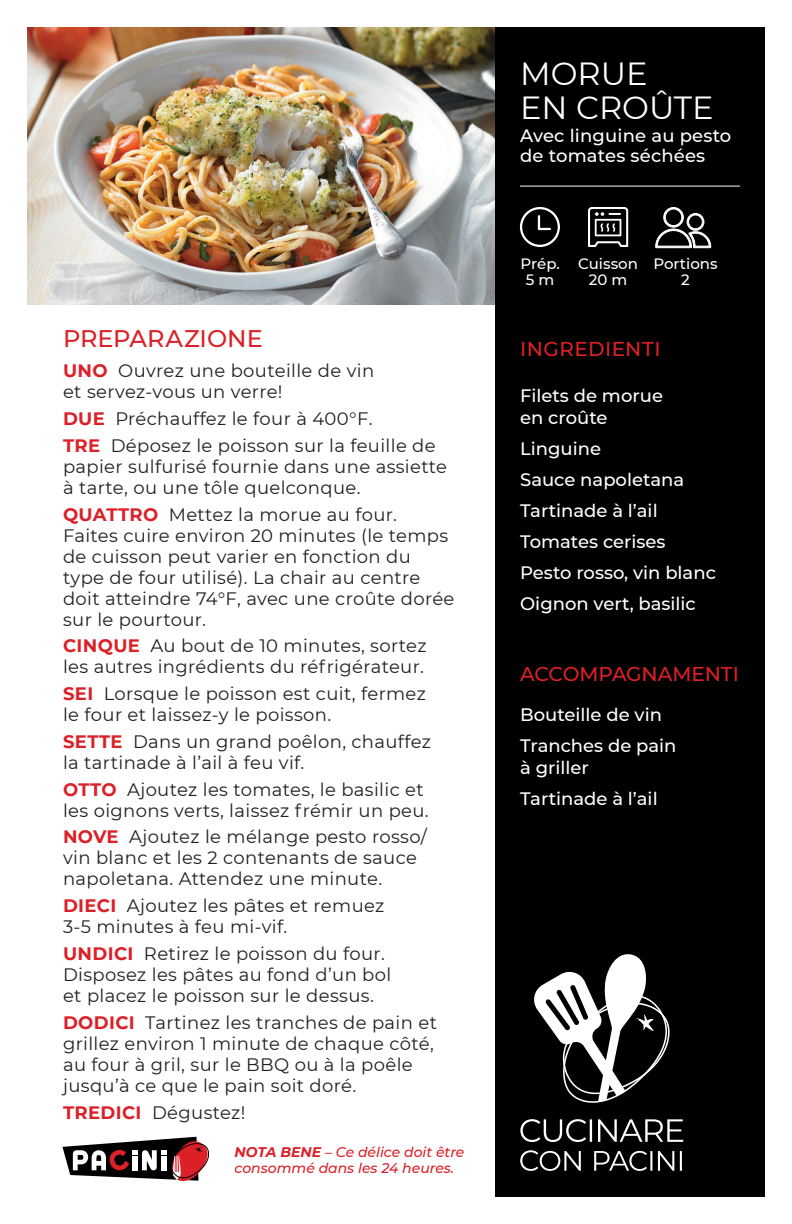
<style>
.page{position:relative;width:792px;height:1224px;background:#fff}
.page>*{position:absolute;margin:0;border:0;box-sizing:border-box;transform-origin:0 0}
.t1{font:32px/33.6px "Montserrat";color:#fff}
.t2{font:500 24px "Montserrat";color:#dc2028}
.t3{font:500 20px "Montserrat";letter-spacing:.005em;color:#dc2028}
.t4{font:500 20px "Montserrat";letter-spacing:.025em;color:#dc2028}
.t5{font:18px/21px "Montserrat";letter-spacing:.02em;color:#231f20}
.t6{font:500 18px/31px "Montserrat";color:#fff}
.t7{font:500 15px/16px "Montserrat";color:#fff;text-align:center}
.t8{font:italic 500 14px/16px "Montserrat";color:#dc2028}
.s1{font-weight:700;color:#dc2028}
.s2{font-weight:700}
</style>
<div class="page">
<img style="left:27px;top:27px;width:468px;height:278px">
<div style="left:495px;top:27px;width:270px;height:1170px;background:#000001"></div>
<div style="left:520px;top:207px;width:40px;height:40px;border:2px solid #fff;border-radius:50%"></div>
<svg style="left:538px;top:216px;width:12px;height:14px"></svg>
<svg style="left:655px;top:207px;width:56px;height:41px"></svg>
<hr style="left:520px;top:186px;width:220px;height:1px;background:#fff">
<svg style="left:588px;top:207px;width:40px;height:40px"></svg>
<svg style="left:62px;top:1137px;width:147px;height:44px"></svg>
<svg style="left:520px;top:1150px;width:162px;height:21px"></svg>
<svg style="left:520px;top:1119px;width:163px;height:23px"></svg>
<svg style="left:534px;top:954px;width:136px;height:149px"></svg>
<h2 class="t2" style="left:63px;top:322px;width:201px">PREPARAZIONE</h2>
<p class="t5" style="left:63px;top:360px;width:313px"><span class="s1">UNO</span> Ouvrez une bouteille de vin et servez-vous un verre!</p>
<p class="t5" style="left:63px;top:405px;width:374px;line-height:26.8px"><span class="s1">DUE</span> Préchauffez le four à 400°F.<br><span class="s1">TRE</span> Déposez le poisson sur la feuille de</p>
<p class="t5" style="left:63px;top:455px;width:385px">papier sulfurisé fournie dans une assiette à tarte, ou une tôle quelconque.</p>
<p class="t5" style="left:63px;top:503px;width:393px"><span class="s1">QUATTRO</span> Mettez la morue au four.<br>Faites cuire environ 20 minutes (le temps de cuisson peut varier en fonction du type de four utilisé). La chair au centre doit atteindre 74°F, avec une croûte dorée sur le pourtour.</p>
<p class="t5" style="left:63px;top:635px;width:365px"><span class="s1">CINQUE</span> Au bout de 10 minutes, sortez les autres ingrédients du réfrigérateur.</p>
<p class="t5" style="left:63px;top:683px;width:364px"><span class="s1">SEI</span> Lorsque le poisson est cuit, fermez le four et laissez-y le poisson.</p>
<p class="t5" style="left:63px;top:730px;width:369px"><span class="s1">SETTE</span> Dans un grand poêlon, chauffez la tartinade à l’ail à feu vif.</p>
<p class="t5" style="left:63px;top:778px;width:367px"><span class="s1">OTTO</span> Ajoutez les tomates, le basilic et les oignons verts, laissez frémir un peu.</p>
<p class="t5" style="left:63px;top:826px;width:365px"><span class="s1">NOVE</span> Ajoutez le mélange pesto rosso/ vin blanc et les 2 contenants de sauce napoletana. Attendez une minute.</p>
<p class="t5" style="left:63px;top:895px;width:323px"><span class="s1">DIECI</span> Ajoutez les pâtes et remuez<br>3-5 minutes à feu mi-vif.</p>
<p class="t5" style="left:63px;top:942px;width:330px"><span class="s1">UNDICI</span> Retirez le poisson du four.<br>Disposez les pâtes au fond d’un bol et placez le poisson sur le dessus.</p>
<p class="t5" style="left:63px;top:1011px;width:375px"><span class="s1">DODICI</span> Tartinez les tranches de pain et grillez environ 1 minute de chaque côté, au four à gril, sur le BBQ ou à la poêle jusqu’à ce que le pain soit doré.</p>
<p class="t5" style="left:63px;top:1101px;width:184px"><span class="s1">TREDICI</span> Dégustez!</p>
<p class="t8" style="left:235px;top:1143px;width:232px"><span class="s2">NOTA BENE</span> – Ce délice doit être consommé dans les 24 heures.</p>
<h1 class="t1" style="left:520px;top:56px;width:195px">MORUE<br>EN CROÛTE</h1>
<p class="t6" style="left:520px;top:125px;width:213px;line-height:20px">Avec linguine au pesto de tomates séchées</p>
<p class="t7" style="left:521px;top:255px;width:41px">Prép.<br>5 m</p>
<p class="t7" style="left:653px;top:255px;width:66px">Portions<br>2</p>
<p class="t7" style="left:578px;top:255px;width:61px">Cuisson<br>20 m</p>
<p class="t4" style="left:520px;top:335px;width:142px">INGREDIENTI</p>
<p class="t6" style="left:520px;top:384px;width:144px;line-height:22px">Filets de morue en croûte</p>
<p class="t6" style="left:520px;top:433px;width:197px">Linguine<br>Sauce napoletana<br>Tartinade à l’ail<br>Tomates cerises<br>Pesto rosso, vin blanc<br>Oignon vert, basilic</p>
<p class="t3" style="left:520px;top:660px;width:220px">ACCOMPAGNAMENTI</p>
<p class="t6" style="left:520px;top:699px;width:158px">Bouteille de vin<br>Tranches de pain</p>
<p class="t6" style="left:520px;top:752px;width:139px">à griller<br>Tartinade à l’ail</p>
</div>
